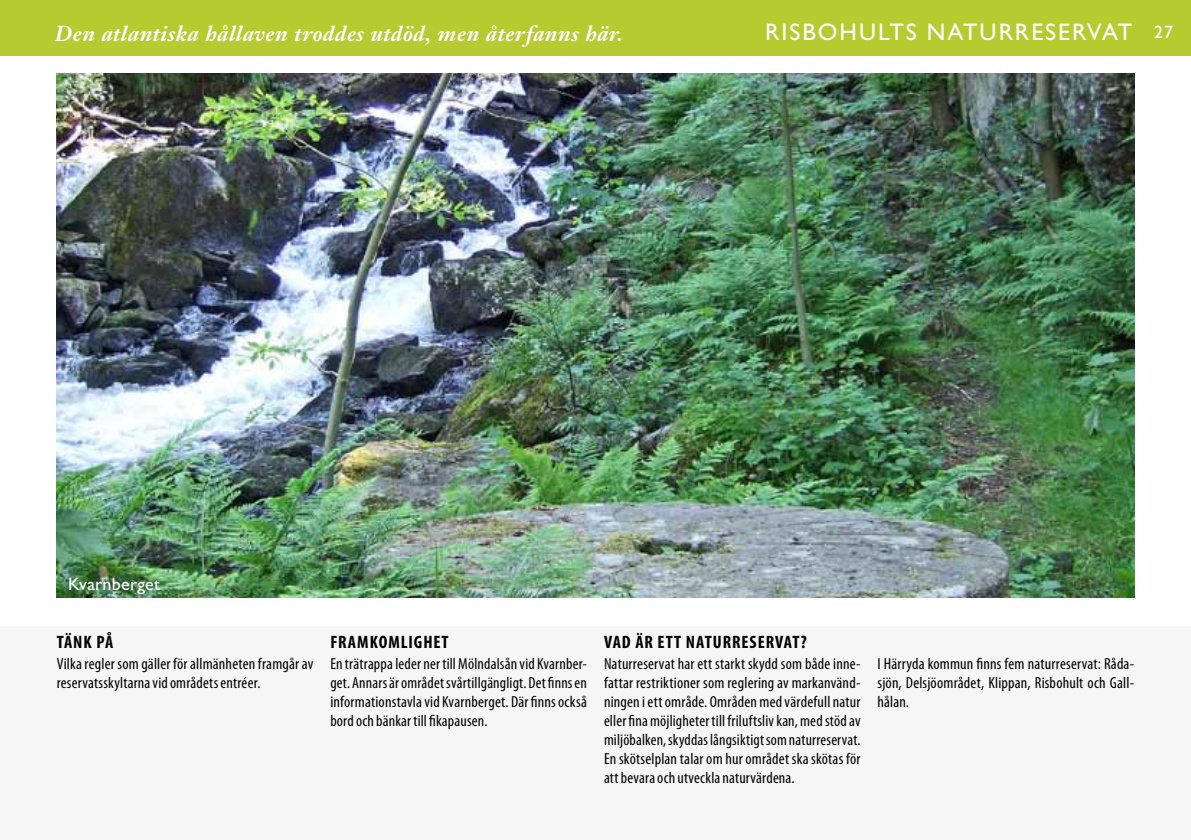
<style>
.page{position:relative;width:1191px;height:840px;background:#fff}
.page>*{position:absolute;margin:0;border:0;box-sizing:border-box;transform-origin:0 0}
.t1{font:24px "Gill Sans Std";letter-spacing:.075em;color:#fff}
.t2{font:21.4px "Janson Text Bold Italic Os F";letter-spacing:.025em;color:#fff}
.t3{font:700 condensed 18px "Myriad Pro";letter-spacing:.05em;color:#000}
.t4{font:18px "Gill Sans";letter-spacing:.015em;color:#fff}
.t5{font:condensed 16px/19px "Myriad Pro";letter-spacing:.01em;color:#000;text-align:justify}
.s1{font-size:18px}
</style>
<div class="page">
<div style="left:0;top:0;width:1191px;height:56px;background:#b6cb30"></div>
<div style="left:0;top:626px;width:1191px;height:213px;background:#f6f6f6"></div>
<img style="left:57px;top:74px;width:1077px;height:523px">
<h2 class="t2" style="left:55px;top:19px;width:570px">Den atlantiska hållaven troddes utdöd, men återfanns här.</h2>
<h1 class="t1" style="left:765px;top:18px;width:409px">RISBOHU LTS NATU RRESERVAT <span class="s1">27</span></h1>
<p class="t4" style="left:68px;top:573px;width:94px">Kvarnberget</p>
<p class="t3" style="left:57px;top:630px;width:57px">TÄNK PÅ</p>
<p class="t5" style="left:57px;top:653px;width:258px">Vilka regler som gäller för allmänheten framgår av reservatsskyltarna vid områdets entréer.</p>
<p class="t3" style="left:330px;top:630px;width:120px">FRAMKOMLIGHET</p>
<p class="t5" style="left:330px;top:653px;width:258px">En trätrappa leder ner till Mölndalsån vid Kvarnber&shy;get. Annars är området svårtillgängligt. Det finns en informationstavla vid Kvarnberget. Där finns också bord och bänkar till fikapausen.</p>
<p class="t3" style="left:604px;top:630px;width:204px">VAD ÄR ETT NATURRESERVAT?</p>
<p class="t5" style="left:604px;top:653px;width:258px">Naturreservat har ett starkt skydd som både inne&shy;fattar restriktioner som reglering av markanvänd&shy;ningen i ett område. Områden med värdefull natur eller fina möjligheter till friluftsliv kan, med stöd av miljöbalken, skyddas långsiktigt som naturreservat.<br>En skötselplan talar om hur området ska skötas för att bevara och utveckla naturvärdena.</p>
<p class="t5" style="left:877px;top:653px;width:258px">I Härryda kommun finns fem naturreservat: Råda&shy;sjön, Delsjöområdet, Klippan, Risbohult och Gall&shy;hålan.</p>
</div>
